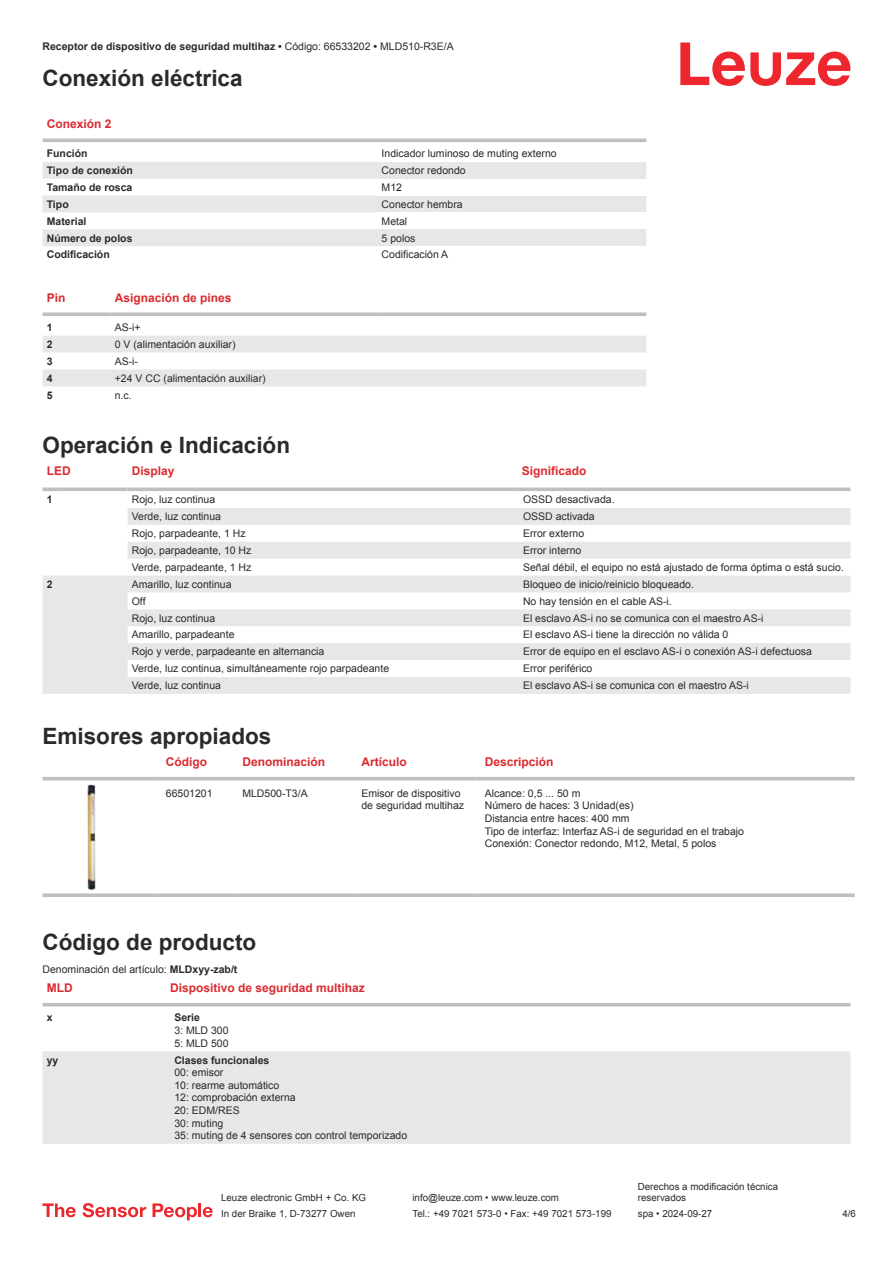
<style>
.page{position:relative;width:893px;height:1263px;background:#fff}
.page>*{position:absolute;margin:0;border:0;box-sizing:border-box;transform-origin:0 0}
.t1{font:700 22.5px "Arial";color:#2b292a}
.t2{font:700 12px "Arial";color:#db2a30}
.t3{font:10.5px/12.6px "Arial";color:#2b292a}
.t4{font:700 10.5px "Arial";color:#2b292a}
.t5{font:9.75px/11.7px "Arial";color:#2b292a}
.s1{font-weight:400}
.s2{font-weight:700}
</style>
<div class="page">
<svg style="left:680px;top:43px;width:170px;height:43px"></svg>
<svg style="left:43px;top:138px;width:603px;height:1px"></svg>
<svg style="left:43px;top:162px;width:335px;height:84px;fill:#e6e7e9"></svg>
<hr style="left:43px;top:139px;width:335px;height:3px;background:#bdbfc1">
<hr style="left:378px;top:139px;width:268px;height:3px;background:#bdbfc1">
<div style="left:378px;top:162px;width:268px;height:17px;background:#e6e7e9"></div>
<div style="left:378px;top:196px;width:268px;height:16px;background:#e6e7e9"></div>
<div style="left:378px;top:229px;width:268px;height:17px;background:#e6e7e9"></div>
<svg style="left:43px;top:336px;width:603px;height:50px"></svg>
<svg style="left:43px;top:312px;width:68px;height:4px"></svg>
<svg style="left:111px;top:312px;width:267px;height:4px"></svg>
<svg style="left:378px;top:312px;width:268px;height:4px"></svg>
<svg style="left:43px;top:508px;width:807px;height:186px;fill:#e6e7e9"></svg>
<svg style="left:43px;top:487px;width:21px;height:4px"></svg>
<svg style="left:64px;top:487px;width:64px;height:4px"></svg>
<svg style="left:128px;top:487px;width:391px;height:4px;background:#c5c7c8"></svg>
<svg style="left:519px;top:487px;width:331px;height:4px"></svg>
<svg style="left:43px;top:776px;width:812px;height:9px"></svg>
<hr style="left:43px;top:777px;width:114px;height:3px;background:#bdbfc1">
<hr style="left:157px;top:777px;width:77px;height:3px;background:#bdbfc1">
<hr style="left:234px;top:777px;width:119px;height:3px;background:#bdbfc1">
<hr style="left:353px;top:777px;width:123px;height:3px;background:#bdbfc1">
<hr style="left:476px;top:777px;width:379px;height:3px;background:#bdbfc1">
<svg style="left:43px;top:893px;width:114px;height:4px"></svg>
<svg style="left:157px;top:893px;width:77px;height:4px"></svg>
<svg style="left:234px;top:893px;width:119px;height:4px"></svg>
<svg style="left:353px;top:893px;width:123px;height:4px"></svg>
<svg style="left:476px;top:893px;width:379px;height:4px;background:#c4c6c8"></svg>
<img style="left:87px;top:785px;width:9px;height:106px">
<svg style="left:43px;top:1006px;width:807px;height:1px"></svg>
<div style="left:43px;top:1051px;width:807px;height:93px;background:#e6e7e9"></div>
<hr style="left:43px;top:1003px;width:127px;height:3px;background:#bdbfc1">
<hr style="left:170px;top:1003px;width:680px;height:3px;background:#bdbfc1">
<svg style="left:43px;top:1203px;width:33px;height:14px"></svg>
<svg style="left:83px;top:1203px;width:63px;height:14px"></svg>
<svg style="left:153px;top:1203px;width:44px;height:17px"></svg>
<hr style="left:198px;top:1203px;width:3px;height:14px;background:#ed272d">
<svg style="left:203px;top:1207px;width:10px;height:10px"></svg>
<p class="t4" style="left:43px;top:43px;width:413px">Receptor de dispositivo de seguridad multihaz • <span class="s1">Código: 66533202</span> • <span class="s1">MLD510-R3E/A</span></p>
<h1 class="t1" style="left:43px;top:70px;width:202px">Conexión eléctrica</h1>
<p class="t2" style="left:47px;top:119px;width:66px">Conexión 2</p>
<p class="t4" style="left:47px;top:149px;width:42px">Función</p>
<p class="t3" style="left:382px;top:148px;width:177px">Indicador luminoso de muting externo</p>
<p class="t4" style="left:47px;top:166px;width:88px">Tipo de conexión</p>
<p class="t3" style="left:382px;top:165px;width:86px">Conector redondo</p>
<p class="t4" style="left:47px;top:183px;width:87px">Tamaño de rosca</p>
<p class="t3" style="left:382px;top:182px;width:22px">M12</p>
<p class="t4" style="left:47px;top:200px;width:23px">Tipo</p>
<p class="t3" style="left:382px;top:199px;width:83px">Conector hembra</p>
<p class="t4" style="left:47px;top:217px;width:41px">Material</p>
<p class="t3" style="left:382px;top:216px;width:27px">Metal</p>
<p class="t4" style="left:47px;top:234px;width:87px">Número de polos</p>
<p class="t3" style="left:382px;top:233px;width:35px">5 polos</p>
<p class="t4" style="left:47px;top:251px;width:65px">Codificación</p>
<p class="t3" style="left:382px;top:249px;width:68px">Codificación A</p>
<p class="t2" style="left:47px;top:293px;width:20px">Pin</p>
<p class="t2" style="left:115px;top:293px;width:118px">Asignación de pines</p>
<p class="t4" style="left:47px;top:323px;width:7px">1</p>
<p class="t3" style="left:115px;top:322px;width:27px">AS-i+</p>
<p class="t4" style="left:47px;top:340px;width:7px">2</p>
<p class="t3" style="left:115px;top:339px;width:122px">0 V (alimentación auxiliar)</p>
<p class="t4" style="left:47px;top:357px;width:7px">3</p>
<p class="t3" style="left:115px;top:356px;width:25px">AS-i-</p>
<p class="t4" style="left:47px;top:374px;width:7px">4</p>
<p class="t3" style="left:115px;top:373px;width:152px">+24 V CC (alimentación auxiliar)</p>
<p class="t4" style="left:47px;top:391px;width:7px">5</p>
<p class="t3" style="left:115px;top:389px;width:18px">n.c.</p>
<h1 class="t1" style="left:43px;top:437px;width:249px">Operación e Indicación</h1>
<p class="t2" style="left:47px;top:467px;width:25px">LED</p>
<p class="t2" style="left:132px;top:467px;width:44px">Display</p>
<p class="t2" style="left:522px;top:467px;width:66px">Significado</p>
<p class="t4" style="left:47px;top:496px;width:7px">1</p>
<p class="t3" style="left:132px;top:494px;width:85px">Rojo, luz continua</p>
<p class="t3" style="left:523px;top:494px;width:93px">OSSD desactivada.</p>
<p class="t3" style="left:132px;top:511px;width:91px">Verde, luz continua</p>
<p class="t3" style="left:523px;top:511px;width:73px">OSSD activada</p>
<p class="t3" style="left:132px;top:528px;width:115px">Rojo, parpadeante, 1 Hz</p>
<p class="t3" style="left:523px;top:528px;width:63px">Error externo</p>
<p class="t3" style="left:132px;top:545px;width:121px">Rojo, parpadeante, 10 Hz</p>
<p class="t3" style="left:523px;top:545px;width:60px">Error interno</p>
<p class="t3" style="left:132px;top:562px;width:121px">Verde, parpadeante, 1 Hz</p>
<p class="t3" style="left:523px;top:562px;width:323px">Señal débil, el equipo no está ajustado de forma óptima o está sucio.</p>
<p class="t4" style="left:47px;top:580px;width:7px">2</p>
<p class="t3" style="left:132px;top:579px;width:101px">Amarillo, luz continua</p>
<p class="t3" style="left:523px;top:579px;width:173px">Bloqueo de inicio/reinicio bloqueado.</p>
<p class="t3" style="left:132px;top:596px;width:15px">Off</p>
<p class="t3" style="left:523px;top:596px;width:150px">No hay tensión en el cable AS-i.</p>
<p class="t3" style="left:132px;top:612px;width:85px">Rojo, luz continua</p>
<p class="t3" style="left:523px;top:612px;width:242px">El esclavo AS-i no se comunica con el maestro AS-i</p>
<p class="t3" style="left:132px;top:629px;width:104px">Amarillo, parpadeante</p>
<p class="t3" style="left:523px;top:629px;width:207px">El esclavo AS-i tiene la dirección no válida 0</p>
<p class="t3" style="left:132px;top:646px;width:194px">Rojo y verde, parpadeante en alternancia</p>
<p class="t3" style="left:523px;top:646px;width:290px">Error de equipo en el esclavo AS-i o conexión AS-i defectuosa</p>
<p class="t3" style="left:132px;top:663px;width:259px">Verde, luz continua, simultáneamente rojo parpadeante</p>
<p class="t3" style="left:523px;top:663px;width:71px">Error periférico</p>
<p class="t3" style="left:132px;top:680px;width:91px">Verde, luz continua</p>
<p class="t3" style="left:523px;top:680px;width:227px">El esclavo AS-i se comunica con el maestro AS-i</p>
<h1 class="t1" style="left:43px;top:728px;width:230px">Emisores apropiados</h1>
<p class="t2" style="left:166px;top:757px;width:43px">Código</p>
<p class="t2" style="left:242px;top:757px;width:84px">Denominación</p>
<p class="t2" style="left:361px;top:757px;width:47px">Artículo</p>
<p class="t2" style="left:485px;top:757px;width:70px">Descripción</p>
<p class="t3" style="left:166px;top:788px;width:48px">66501201</p>
<p class="t3" style="left:242px;top:788px;width:67px">MLD500-T3/A</p>
<p class="t3" style="left:361px;top:788px;width:104px">Emisor de dispositivo de seguridad multihaz</p>
<p class="t3" style="left:485px;top:788px;width:261px">Alcance: 0,5 ... 50 m<br>Número de haces: 3 Unidad(es)<br>Distancia entre haces: 400 mm<br>Tipo de interfaz: Interfaz AS-i de seguridad en el trabajo Conexión: Conector redondo, M12, Metal, 5 polos</p>
<h1 class="t1" style="left:43px;top:933px;width:215px">Código de producto</h1>
<p class="t2" style="left:47px;top:983px;width:27px">MLD</p>
<p class="t2" style="left:170px;top:983px;width:196px">Dispositivo de seguridad multihaz</p>
<p class="t4" style="left:47px;top:1014px;width:7px">x</p>
<p class="t4" style="left:174px;top:1014px;width:27px">Serie</p>
<p class="t3" style="left:174px;top:1025px;width:56px">3: MLD 300<br>5: MLD 500</p>
<p class="t4" style="left:47px;top:1056px;width:13px">yy</p>
<p class="t4" style="left:174px;top:1056px;width:97px">Clases funcionales</p>
<p class="t3" style="left:174px;top:1067px;width:234px">00: emisor<br>10: rearme automático<br>12: comprobación externa<br>20: EDM/RES<br>30: muting<br>35: muting de 4 sensores con control temporizado</p>
<p class="t3" style="left:43px;top:964px;width:196px">Denominación del artículo: <span class="s2">MLDxyy-zab/t</span></p>
<p class="t5" style="left:221px;top:1193px;width:146px">Leuze electronic GmbH + Co. KG</p>
<p class="t5" style="left:412px;top:1193px;width:148px">info@leuze.com • www.leuze.com</p>
<p class="t5" style="left:638px;top:1181px;width:142px">Derechos a modificación técnica reservados</p>
<p class="t5" style="left:221px;top:1209px;width:136px">In der Braike 1, D-73277 Owen</p>
<p class="t5" style="left:412px;top:1209px;width:201px">Tel.: +49 7021 573-0 • Fax: +49 7021 573-199</p>
<p class="t5" style="left:638px;top:1209px;width:76px">spa • 2024-09-27</p>
<p class="t5" style="left:842px;top:1209px;width:15px">4 /6</p>
</div>
